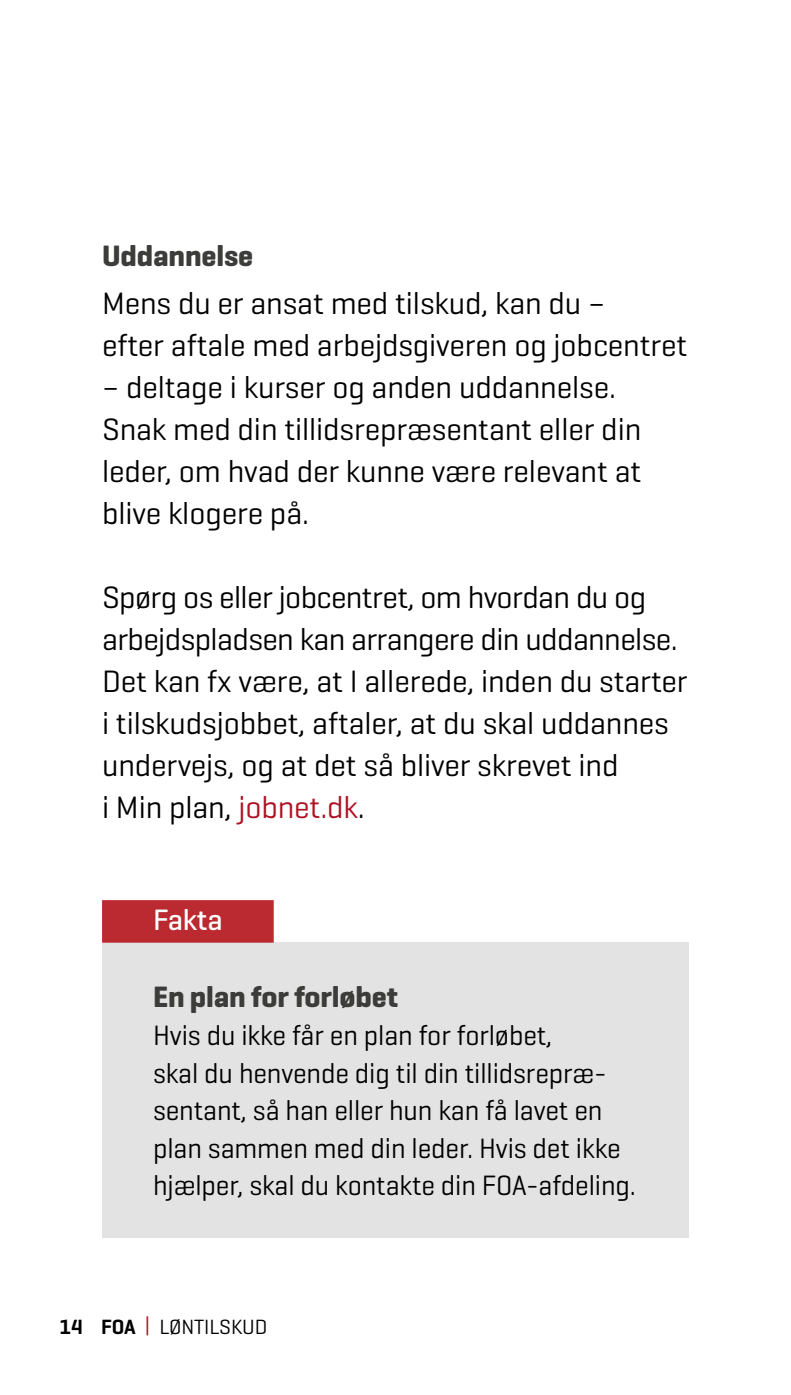
<style>
.page{position:relative;width:791px;height:1395px;background:#fff}
.page>*{position:absolute;margin:0;border:0;box-sizing:border-box;transform-origin:0 0}
.t1{font:31.5px/42px "Geogrotesque";letter-spacing:-.005em;color:#000}
.t2{font:700 30px "Geogrotesque";letter-spacing:-.005em;color:#3c3c3b}
.t3{font:500 30px "Geogrotesque";letter-spacing:-.005em;color:#fff}
.t4{font:28.5px/37.5px "Geogrotesque";letter-spacing:-.005em;color:#000}
.t5{font:21px "Geogrotesque";letter-spacing:-.005em;color:#000}
.s1{color:#ae1122}
.s2{font-weight:600}
</style>
<div class="page">
<div style="left:102px;top:942px;width:587px;height:295px;background:#e3e3e3"></div>
<div style="left:102px;top:900px;width:172px;height:42px;background:#ba2a30"></div>
<p class="t2" style="left:102px;top:237px;width:153px">Uddannelse</p>
<p class="t1" style="left:102px;top:281px;width:587px">Mens du er ansat med tilskud, kan du –<br>efter aftale med arbejdsgiveren og jobcentret</p>
<p class="t1" style="left:102px;top:365px;width:541px">– deltage i kurser og anden uddannelse.<br>Snak med din tillidsrepræsentant eller din leder, om hvad der kunne være relevant at blive klogere på.</p>
<p class="t1" style="left:102px;top:575px;width:587px">Spørg os eller jobcentret, om hvordan du og arbejdspladsen kan arrangere din uddannelse.<br>Det kan fx være, at I allerede, inden du starter i tilskudsjobbet, aftaler, at du skal uddannes undervejs, og at det så bliver skrevet ind<br>i Min plan, <span class="s1">jobnet.dk</span>.</p>
<p class="t3" style="left:153px;top:901px;width:71px">Fakta</p>
<p class="t2" style="left:153px;top:977px;width:246px">En plan for forløbet</p>
<p class="t4" style="left:153px;top:1016px;width:484px">Hvis du ikke får en plan for forløbet,<br>skal du henvende dig til din tillidsrepræ&shy;sentant, så han eller hun kan få lavet en plan sammen med din leder. Hvis det ikke hjælper, skal du kontakte din FOA-afdeling.</p>
<p class="t5" style="left:60px;top:1314px;width:209px"><span class="s2">14 FOA</span> <span class="s1">|</span> LØNTILSKUD</p>
</div>
